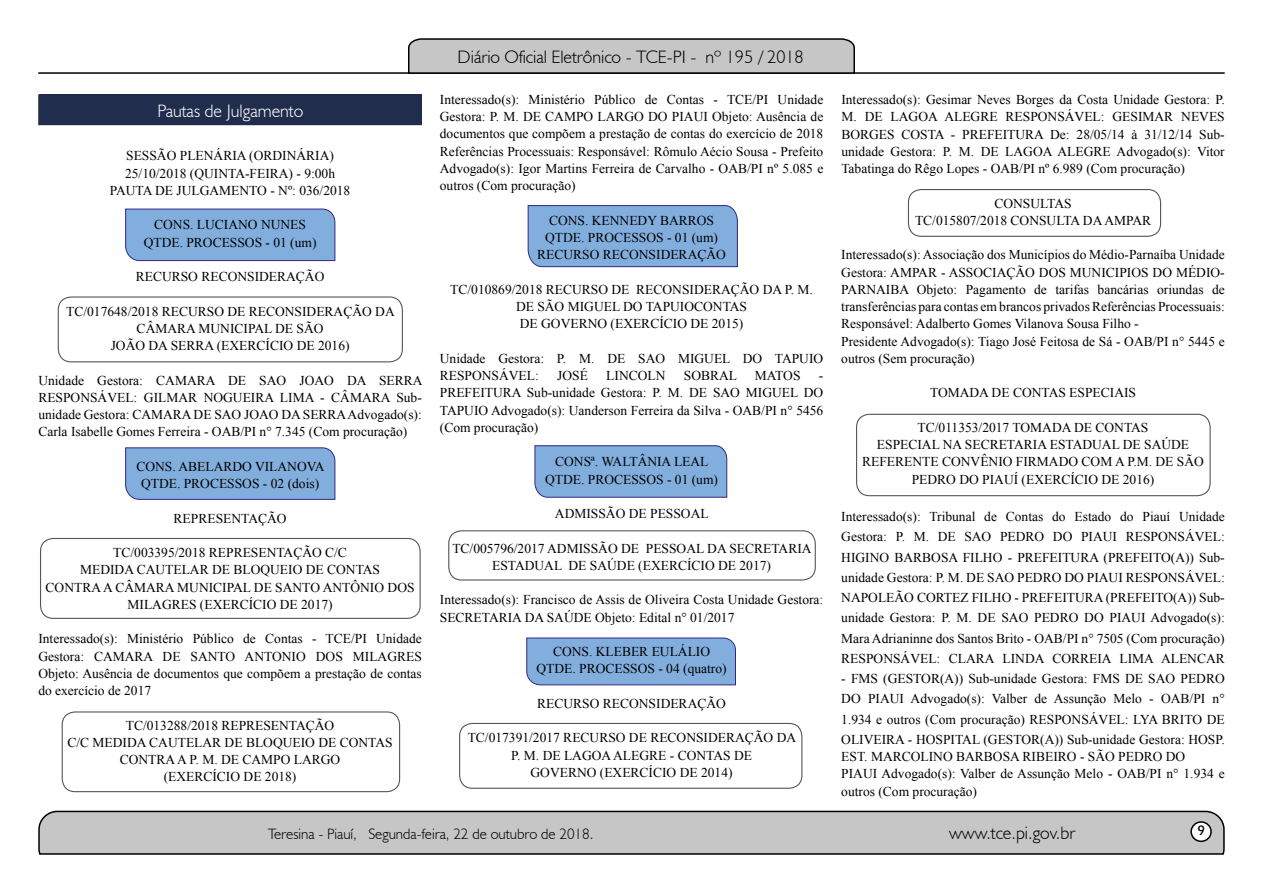
<style>
.page{position:relative;width:1263px;height:893px;background:#fff}
.page>*{position:absolute;margin:0;border:0;box-sizing:border-box;transform-origin:0 0}
.t1{font:300 18px "Humanist 521 BT";color:#000}
.t2{font:300 18px "Humanist 521 BT";color:#fff}
.t3{font:300 15px "Humanist 521 BT";color:#000}
.t4{font:15px "Estrangelo Edessa";color:#000}
.t5{font:13.5px/17.2px "Times New Roman";color:#000;text-align:center}
</style>
<div class="page">
<svg style="left:38px;top:810px;width:1187px;height:45px;background:#b9b9b9"></svg>
<div style="left:1191px;top:822px;width:20px;height:19px;background:#fff;border-radius:50%"></div>
<div style="left:1190px;top:821px;width:22px;height:21px;border:2px solid #000;border-radius:50%"></div>
<hr style="left:38px;top:72px;width:1187px;height:2px;background:#000">
<svg style="left:407px;top:38px;width:449px;height:36px;background:#b4b4b4"></svg>
<div style="left:125px;top:209px;width:210px;height:52px;background:#82aedd"></div>
<svg style="left:125px;top:447px;width:210px;height:53px;background:#80a9d9"></svg>
<svg style="left:534px;top:445px;width:193px;height:53px;background:#80a9d9"></svg>
<div style="left:526px;top:638px;width:210px;height:47px;background:#82aedd"></div>
<div style="left:528px;top:205px;width:210px;height:62px;background:#82aedd"></div>
<svg style="left:38px;top:94px;width:384px;height:32px"></svg>
<div style="left:39px;top:94px;width:383px;height:31px;background:#212d4c"></div>
<div style="left:58px;top:296px;width:345px;height:66px;border:1px solid #575756;border-radius:13px"></div>
<div style="left:40px;top:538px;width:381px;height:81px;border:1px solid #575756;border-radius:13px"></div>
<div style="left:62px;top:711px;width:338px;height:81px;border:1px solid #575756;border-radius:13px"></div>
<div style="left:448px;top:530px;width:368px;height:51px;border:1px solid #575756;border-radius:13px"></div>
<div style="left:459px;top:723px;width:343px;height:66px;border:1px solid #575756;border-radius:13px"></div>
<div style="left:908px;top:189px;width:253px;height:48px;border:1px solid #575756;border-radius:13px"></div>
<div style="left:856px;top:414px;width:355px;height:82px;border:1px solid #575756;border-radius:13px"></div>
<h1 class="t2" style="left:158px;top:99px;width:147px">Pautas de Julgamento</h1>
<p class="t5" style="left:110px;top:147px;width:242px">SESSÃO PLENÁRIA (ORDINÁRIA)<br>25/10/2018 (QUINTA-FEIRA) - 9:00h<br>PAUTA DE JULGAMENTO - Nº: 036/2018</p>
<p class="t5" style="left:144px;top:216px;width:174px">CONS. LUCIANO NUNES<br>QTDE. PROCESSOS - 01 (um)</p>
<p class="t5" style="left:136px;top:268px;width:190px">RECURSO RECONSIDERAÇÃO</p>
<p class="t5" style="left:66px;top:302px;width:330px">TC/017648/2018 RECURSO DE RECONSIDERAÇÃO DA<br>CÂMARA MUNICIPAL DE SÃO<br>JOÃO DA SERRA (EXERCÍCIO DE 2016)</p>
<p class="t5" style="left:38px;top:371px;width:386px;text-align:justify">Unidade Gestora: CAMARA DE SAO JOAO DA SERRA RESPONSÁVEL: GILMAR NOGUEIRA LIMA - CÂMARA Sub&shy;unidade Gestora: CAMARA DE SAO JOAO DA SERRA Advogado(s):<br>Carla Isabelle Gomes Ferreira - OAB/PI n° 7.345 (Com procuração)</p>
<p class="t5" style="left:136px;top:457px;width:190px">CONS. ABELARDO VILANOVA<br>QTDE. PROCESSOS - 02 (dois)</p>
<p class="t5" style="left:174px;top:509px;width:114px">REPRESENTAÇÃO</p>
<p class="t5" style="left:46px;top:544px;width:370px">TC/003395/2018 REPRESENTAÇÃO C/C<br>MEDIDA CAUTELAR DE BLOQUEIO DE CONTAS<br>CONTRA A CÂMARA MUNICIPAL DE SANTO ANTÔNIO DOS MILAGRES (EXERCÍCIO DE 2017)</p>
<p class="t5" style="left:38px;top:630px;width:385px;text-align:justify">Interessado(s): Ministério Público de Contas - TCE/PI Unidade Gestora: CAMARA DE SANTO ANTONIO DOS MILAGRES Objeto: Ausência de documentos que compõem a prestação de contas do exercício de 2017</p>
<p class="t5" style="left:67px;top:716px;width:327px">TC/013288/2018 REPRESENTAÇÃO<br>C/C MEDIDA CAUTELAR DE BLOQUEIO DE CONTAS<br>CONTRA A P. M. DE CAMPO LARGO<br>(EXERCÍCIO DE 2018)</p>
<h1 class="t1" style="left:458px;top:46px;width:347px">Diário Oficial Eletrônico - TCE-PI - nº 195 / 2018</h1>
<p class="t5" style="left:440px;top:91px;width:385px;text-align:justify">Interessado(s): Ministério Público de Contas - TCE/PI Unidade Gestora: P. M. DE CAMPO LARGO DO PIAUI Objeto: Ausência de documentos que compõem a prestação de contas do exercício de 2018<br>Referências Processuais: Responsável: Rômulo Aécio Sousa - Prefeito Advogado(s): Igor Martins Ferreira de Carvalho - OAB/PI nº 5.085 e outros (Com procuração)</p>
<p class="t5" style="left:537px;top:211px;width:190px">CONS. KENNEDY BARROS<br>QTDE. PROCESSOS - 01 (um)<br>RECURSO RECONSIDERAÇÃO</p>
<p class="t5" style="left:450px;top:280px;width:364px">TC/010869/2018 RECURSO DE RECONSIDERAÇÃO DA P. M.<br>DE SÃO MIGUEL DO TAPUIOCONTAS<br>DE GOVERNO (EXERCÍCIO DE 2015)</p>
<p class="t5" style="left:440px;top:349px;width:385px;text-align:left">Unidade Gestora: P. M. DE SAO MIGUEL DO TAPUIO<br>RESPONSÁVEL:</p>
<p class="t5" style="left:557px;top:367px;width:32px">JOSÉ</p>
<p class="t5" style="left:606px;top:367px;width:61px">LINCOLN</p>
<p class="t5" style="left:684px;top:367px;width:55px">SOBRAL</p>
<p class="t5" style="left:755px;top:367px;width:47px">MATOS</p>
<p class="t5" style="left:440px;top:367px;width:385px;text-align:justify;text-indent:379px">- PREFEITURA Sub-unidade Gestora: P. M. DE SAO MIGUEL DO TAPUIO Advogado(s): Uanderson Ferreira da Silva - OAB/PI n° 5456 (Com procuração)</p>
<p class="t5" style="left:545px;top:453px;width:174px">CONSª. WALTÂNIA LEAL<br>QTDE. PROCESSOS - 01 (um)</p>
<p class="t5" style="left:555px;top:505px;width:155px">ADMISSÃO DE PESSOAL</p>
<p class="t5" style="left:452px;top:539px;width:361px">TC/005796/2017 ADMISSÃO DE PESSOAL DA SECRETARIA<br>ESTADUAL DE SAÚDE (EXERCÍCIO DE 2017)</p>
<p class="t5" style="left:440px;top:591px;width:385px;text-align:left">Interessado(s): Francisco de Assis de Oliveira Costa Unidade Gestora:<br>SECRETARIA DA SAÚDE Objeto: Edital n° 01/2017</p>
<p class="t5" style="left:536px;top:643px;width:192px">CONS. KLEBER EULÁLIO<br>QTDE. PROCESSOS - 04 (quatro)</p>
<p class="t5" style="left:537px;top:694px;width:190px">RECURSO RECONSIDERAÇÃO</p>
<p class="t5" style="left:468px;top:729px;width:330px">TC/017391/2017 RECURSO DE RECONSIDERAÇÃO DA<br>P. M. DE LAGOA ALEGRE - CONTAS DE<br>GOVERNO (EXERCÍCIO DE 2014)</p>
<p class="t5" style="left:841px;top:91px;width:385px;text-align:justify">Interessado(s): Gesimar Neves Borges da Costa Unidade Gestora: P.<br>M. DE LAGOA ALEGRE RESPONSÁVEL: GESIMAR NEVES BORGES COSTA - PREFEITURA De: 28/05/14 à 31/12/14 Sub&shy;unidade Gestora: P. M. DE LAGOA ALEGRE Advogado(s): Vitor Tabatinga do Rêgo Lopes - OAB/PI nº 6.989 (Com procuração)</p>
<p class="t5" style="left:915px;top:194px;width:238px">CONSULTAS<br>TC/015807/2018 CONSULTA DA AMPAR</p>
<p class="t5" style="left:841px;top:246px;width:385px;text-align:left">Interessado(s): Associação dos Municípios do Médio-Parnaíba Unidade Gestora: AMPAR - ASSOCIAÇÃO DOS MUNICIPIOS DO MÉDIO-PARNAIBA Objeto: Pagamento de tarifas bancárias oriundas de transferências para contas em brancos privados Referências Processuais:<br>Responsável: Adalberto Gomes Vilanova Sousa Filho -<br>Presidente Advogado(s): Tiago José Feitosa de Sá - OAB/PI n° 5445 e outros (Sem procuração)</p>
<p class="t5" style="left:930px;top:384px;width:208px">TOMADA DE CONTAS ESPECIAIS</p>
<p class="t5" style="left:862px;top:419px;width:343px">TC/011353/2017 TOMADA DE CONTAS<br>ESPECIAL NA SECRETARIA ESTADUAL DE SAÚDE REFERENTE CONVÊNIO FIRMADO COM A P.M. DE SÃO PEDRO DO PIAUÍ (EXERCÍCIO DE 2016)</p>
<p class="t5" style="left:841px;top:506px;width:385px;line-height:20.2px;text-align:justify">Interessado(s): Tribunal de Contas do Estado do Piauí Unidade Gestora: P. M. DE SAO PEDRO DO PIAUI RESPONSÁVEL:<br>HIGINO BARBOSA FILHO - PREFEITURA (PREFEITO(A)) Sub&shy;unidade Gestora: P. M. DE SAO PEDRO DO PIAUI RESPONSÁVEL:<br>NAPOLEÃO CORTEZ FILHO - PREFEITURA (PREFEITO(A)) Sub&shy;unidade Gestora: P. M. DE SAO PEDRO DO PIAUI Advogado(s):<br>Mara Adrianinne dos Santos Brito - OAB/PI n° 7505 (Com procuração)<br>RESPONSÁVEL: CLARA LINDA CORREIA LIMA ALENCAR</p>
<p class="t5" style="left:841px;top:668px;width:385px;line-height:20.2px;text-align:justify">- FMS (GESTOR(A)) Sub-unidade Gestora: FMS DE SAO PEDRO DO PIAUI Advogado(s): Valber de Assunção Melo - OAB/PI n° 1.934 e outros (Com procuração) RESPONSÁVEL: LYA BRITO DE OLIVEIRA - HOSPITAL (GESTOR(A)) Sub-unidade Gestora: HOSP.</p>
<p class="t5" style="left:841px;top:748px;width:385px;text-align:left">EST. MARCOLINO BARBOSA RIBEIRO - SÃO PEDRO DO<br>PIAUI Advogado(s): Valber de Assunção Melo - OAB/PI n° 1.934 e outros (Com procuração)</p>
<p class="t3" style="left:268px;top:824px;width:327px">Teresina - Piauí, Segunda-feira, 22 de outubro de 2018.</p>
<h1 class="t1" style="left:949px;top:822px;width:128px">www.tce.pi.gov.br</h1>
<p class="t4" style="left:1197px;top:823px;width:9px">9</p>
</div>
